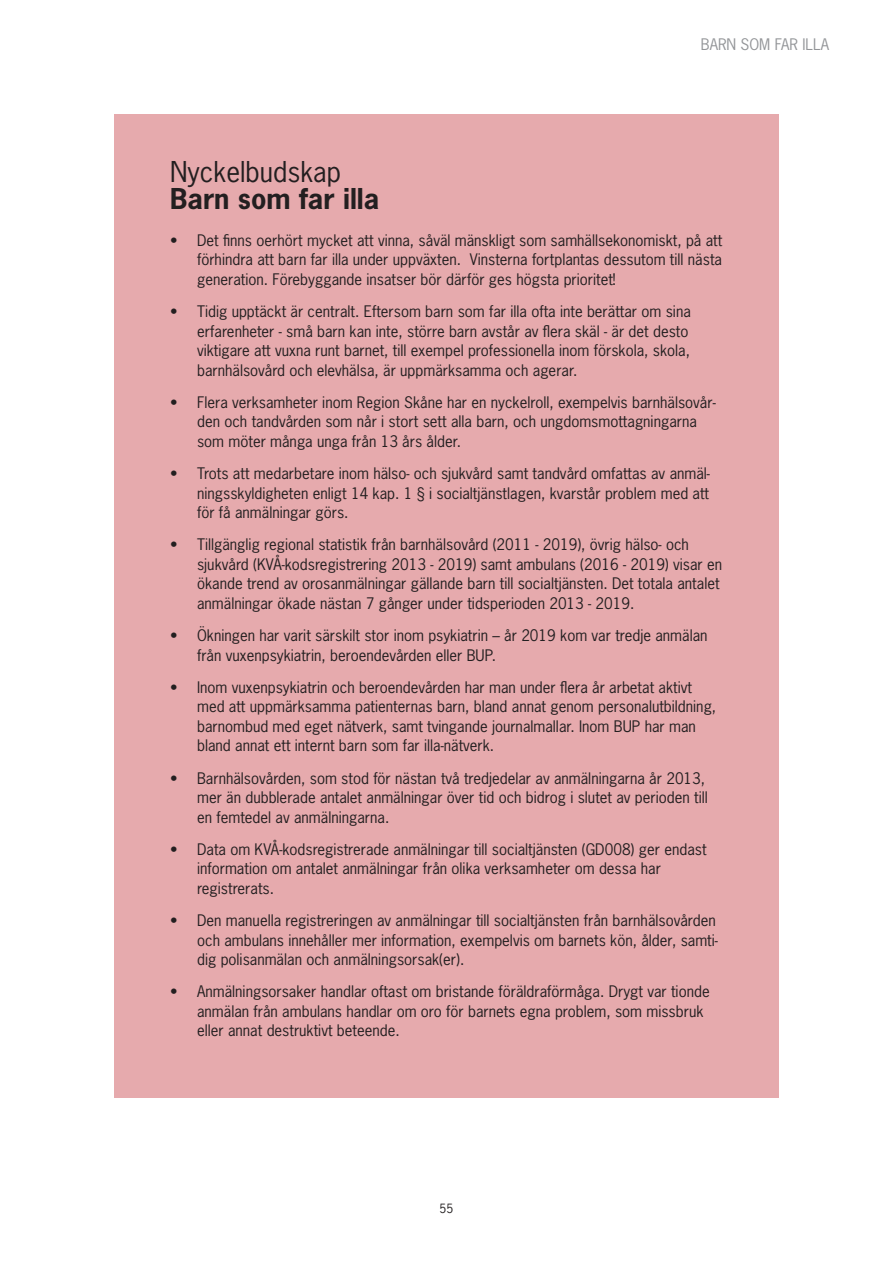
<style>
.page{position:relative;width:893px;height:1263px;background:#fff}
.page>*{position:absolute;margin:0;border:0;box-sizing:border-box;transform-origin:0 0}
.Rubrik_3{font:700 27px/27px "News Gothic Std";color:#231f20}
.t1{font:15px/19.5px "News Gothic Std";color:#231f20}
.t2{font:15px "News Gothic Std";color:#939598}
.t3{font:12px "News Gothic Std";color:#231f20}
.s1{font-weight:400}
</style>
<div class="page">
<div style="left:114px;top:115px;width:665px;height:983px;background:#e6aaad"></div>
<p class="t2" style="left:701px;top:35px;width:130px">BARN SOM FAR ILLA</p>
<p class="Rubrik_3" style="left:170px;top:158px;width:211px"><span class="s1">Nyckelbudskap<br></span>Barn som far illa</p>
<p class="t1" style="left:197px;top:230px;width:527px;text-align:justify;text-indent:-27px">• Det finns oerhört mycket att vinna, såväl mänskligt som samhällsekonomiskt, på att förhindra att barn far illa under uppväxten. Vinsterna fortplantas dessutom till nästa generation. Förebyggande insatser bör därför ges högsta prioritet!</p>
<p class="t1" style="left:197px;top:301px;width:495px;text-indent:-27px">• Tidig upptäckt är centralt. Eftersom barn som far illa ofta inte berättar om sina erfarenheter - små barn kan inte, större barn avstår av flera skäl - är det desto viktigare att vuxna runt barnet, till exempel professionella inom förskola, skola, barnhälsovård och elevhälsa, är uppmärksamma och agerar.</p>
<p class="t1" style="left:197px;top:392px;width:520px;text-indent:-27px">• Flera verksamheter inom Region Skåne har en nyckelroll, exempelvis barnhälsovår&shy;den och tandvården som når i stort sett alla barn, och ungdomsmottagningarna som möter många unga från 13 års ålder.</p>
<p class="t1" style="left:197px;top:463px;width:514px;text-align:justify;text-indent:-27px">• Trots att medarbetare inom hälso- och sjukvård samt tandvård omfattas av anmäl&shy;ningsskyldigheten enligt 14 kap. 1 § i socialtjänstlagen, kvarstår problem med att för få anmälningar görs.</p>
<p class="t1" style="left:197px;top:535px;width:527px;text-indent:-27px">• Tillgänglig regional statistik från barnhälsovård (2011 - 2019), övrig hälso- och sjukvård (KVÅ-kodsregistrering 2013 - 2019) samt ambulans (2016 - 2019) visar en ökande trend av orosanmälningar gällande barn till socialtjänsten. Det totala antalet anmälningar ökade nästan 7 gånger under tidsperioden 2013 - 2019.</p>
<p class="t1" style="left:197px;top:625px;width:512px;text-indent:-27px">• Ökningen har varit särskilt stor inom psykiatrin – år 2019 kom var tredje anmälan från vuxenpsykiatrin, beroendevården eller BUP.</p>
<p class="t1" style="left:197px;top:677px;width:521px;text-indent:-27px">• Inom vuxenpsykiatrin och beroendevården har man under flera år arbetat aktivt med att uppmärksamma patienternas barn, bland annat genom personalutbildning, barnombud med eget nätverk, samt tvingande journalmallar. Inom BUP har man bland annat ett internt barn som far illa-nätverk.</p>
<p class="t1" style="left:197px;top:768px;width:512px;text-indent:-27px">• Barnhälsovården, som stod för nästan två tredjedelar av anmälningarna år 2013, mer än dubblerade antalet anmälningar över tid och bidrog i slutet av perioden till en femtedel av anmälningarna.</p>
<p class="t1" style="left:197px;top:839px;width:511px;text-indent:-27px">• Data om KVÅ-kodsregistrerade anmälningar till socialtjänsten (GD008) ger endast information om antalet anmälningar från olika verksamheter om dessa har registrerats.</p>
<p class="t1" style="left:197px;top:911px;width:522px;text-indent:-27px">• Den manuella registreringen av anmälningar till socialtjänsten från barnhälsovården och ambulans innehåller mer information, exempelvis om barnets kön, ålder, samti&shy;dig polisanmälan och anmälningsorsak(er).</p>
<p class="t1" style="left:197px;top:982px;width:514px;text-indent:-27px">• Anmälningsorsaker handlar oftast om bristande föräldraförmåga. Drygt var tionde anmälan från ambulans handlar om oro för barnets egna problem, som missbruk eller annat destruktivt beteende.</p>
<p class="t3" style="left:440px;top:1200px;width:15px">55</p>
</div>
